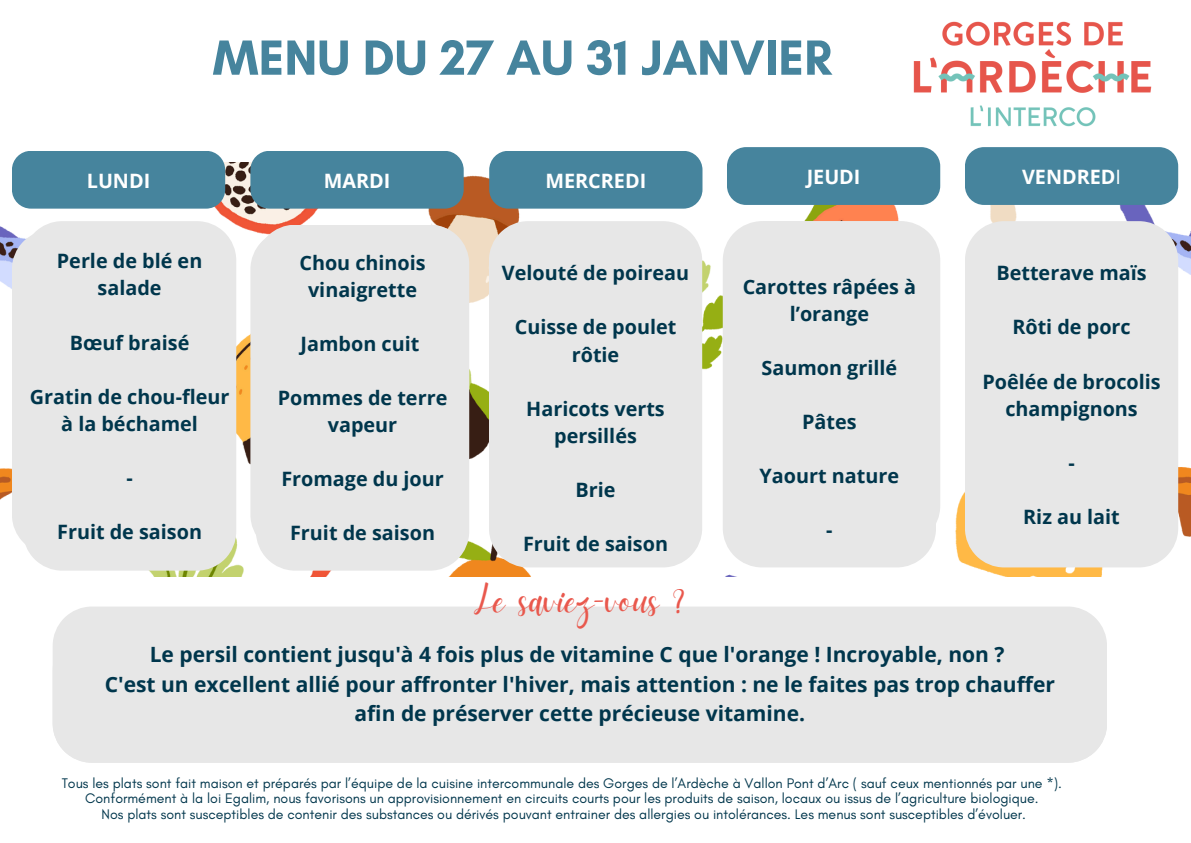
<style>
.page{position:relative;width:1191px;height:843px;background:#fff}
.page>*{position:absolute;margin:0;border:0;box-sizing:border-box;transform-origin:0 0}
.t1{font:700 50.3px "Glacial Indifference";color:#46849d}
.t2{font:40.1px "Daydream";color:#e9584d}
.t3{font:700 21px/29.2px "Open Sans";color:#00364c;text-align:center}
.t4{font:700 19.8px/27px "Open Sans";color:#00364c;text-align:center}
.t5{font:700 19.8px "Open Sans";color:#fff}
.t6{font:14.1px "Glacial Indifference";color:#00364c}
.s1{font-weight:400}
</style>
<div class="page">
<img style="left:0;top:162px;width:1190px;height:414px">
<div style="left:12px;top:151px;width:213px;height:57px;background:#46849d;border-radius:19px"></div>
<div style="left:250px;top:151px;width:213px;height:57px;background:#46849d;border-radius:19px"></div>
<div style="left:727px;top:147px;width:213px;height:58px;background:#46849d;border-radius:19px"></div>
<div style="left:964px;top:147px;width:213px;height:58px;background:#46849d;border-radius:19px"></div>
<svg style="left:12px;top:230px;width:11px;height:324px;background:#e4e4e6"></svg>
<div style="left:56px;top:606px;width:1047px;height:24px;background:#e7e7e7"></div>
<svg style="left:250px;top:230px;width:6px;height:324px;fill:#e7e7e7"></svg>
<svg style="left:935px;top:221px;width:5px;height:324px;fill:#e7e7e7"></svg>
<div style="left:964px;top:221px;width:213px;height:346px;background:#e7e7e7"></div>
<img style="left:895px;top:21px;width:270px;height:127px">
<div style="left:489px;top:221px;width:213px;height:346px;background:#e7e7e7"></div>
<div style="left:489px;top:151px;width:213px;height:57px;background:#46849d;border-radius:19px"></div>
<div style="left:23px;top:221px;width:213px;height:349px;background:#e7e7e7"></div>
<div style="left:256px;top:225px;width:213px;height:345px;background:#e7e7e7"></div>
<div style="left:722px;top:221px;width:213px;height:346px;background:#e7e7e7"></div>
<div style="left:53px;top:630px;width:1053px;height:132px;background:#e7e7e7"></div>
<h3 class="t1" style="left:213px;top:27px;width:620px">MENU DU 27 AU 31 JANVIER</h3>
<p class="t5" style="left:87px;top:166px;width:65px">LUNDI</p>
<h1 class="t5" style="left:324px;top:166px;width:68px">MARDI</h1>
<h3 class="t5" style="left:806px;top:163px;width:55px">JEUDI</h3>
<h4 class="t5" style="left:1021px;top:163px;width:100px">VENDRED<span class="s1">I</span></h4>
<h5 class="t5" style="left:545px;top:166px;width:102px">MERCREDI</h5>
<h5 class="t4" style="left:57px;top:247px;width:147px">Perle de blé en salade</h5>
<h5 class="t4" style="left:70px;top:328px;width:121px">Bœuf braisé</h5>
<h5 class="t4" style="left:30px;top:382px;width:201px">Gratin de chou-fleur à la béchamel</h5>
<h5 class="t4" style="left:126px;top:463px;width:8px">-</h5>
<h5 class="t4" style="left:57px;top:517px;width:146px">Fruit de saison</h5>
<h5 class="t4" style="left:299px;top:248px;width:128px">Chou chinois vinaigrette</h5>
<h5 class="t4" style="left:300px;top:329px;width:120px">Jambon cuit</h5>
<h5 class="t4" style="left:278px;top:383px;width:171px">Pommes de terre vapeur</h5>
<h5 class="t4" style="left:281px;top:464px;width:164px">Fromage du jour</h5>
<h5 class="t4" style="left:290px;top:518px;width:146px">Fruit de saison</h5>
<h5 class="t4" style="left:502px;top:259px;width:189px">Velouté de poireau</h5>
<h5 class="t4" style="left:514px;top:313px;width:163px">Cuisse de poulet rôtie</h5>
<h5 class="t4" style="left:526px;top:394px;width:140px">Haricots verts persillés</h5>
<h5 class="t4" style="left:575px;top:475px;width:41px">Brie</h5>
<h5 class="t4" style="left:523px;top:529px;width:146px">Fruit de saison</h5>
<h3 class="t2" style="left:474px;top:577px;width:213px">Le saviez-vous ?</h3>
<h5 class="t4" style="left:742px;top:273px;width:175px">Carottes râpées à l’orange</h5>
<h5 class="t4" style="left:761px;top:354px;width:137px">Saumon grillé</h5>
<h5 class="t4" style="left:802px;top:408px;width:56px">Pâtes</h5>
<h2 class="t4" style="left:759px;top:462px;width:141px">Yaourt nature</h2>
<h5 class="t4" style="left:826px;top:516px;width:8px">-</h5>
<h5 class="t4" style="left:996px;top:259px;width:152px">Betterave maïs</h5>
<h5 class="t4" style="left:1012px;top:313px;width:120px">Rôti de porc</h5>
<h5 class="t4" style="left:982px;top:367px;width:180px">Poêlée de brocolis champignons</h5>
<h5 class="t4" style="left:1068px;top:448px;width:8px">-</h5>
<h5 class="t4" style="left:1023px;top:502px;width:98px">Riz au lait</h5>
<p class="t3" style="left:105px;top:639px;width:951px">Le persil contient jusqu'à 4 fois plus de vitamine C que l'orange ! Incroyable, non ?<br>C'est un excellent allié pour affronter l'hiver, mais attention : ne le faites pas trop chauffer afin de préserver cette précieuse vitamine.</p>
<h3 class="t6" style="left:62px;top:773px;width:1001px">Tous les plats sont fait maison et préparés par l’équipe de la cuisine intercommunale des Gorges de l’Ardèche à Vallon Pont d’Arc ( sauf ceux mentionnés par une *).</h3>
<p class="t6" style="left:85px;top:789px;width:954px">Conformément à la loi Egalim, nous favorisons un approvisionnement en circuits courts pour les produits de saison, locaux ou issus de l’agriculture biologique.</p>
<h5 class="t6" style="left:101px;top:805px;width:925px">Nos plats sont susceptibles de contenir des substances ou dérivés pouvant entrainer des allergies ou intolérances. Les menus sont susceptibles d’évoluer.</h5>
</div>
